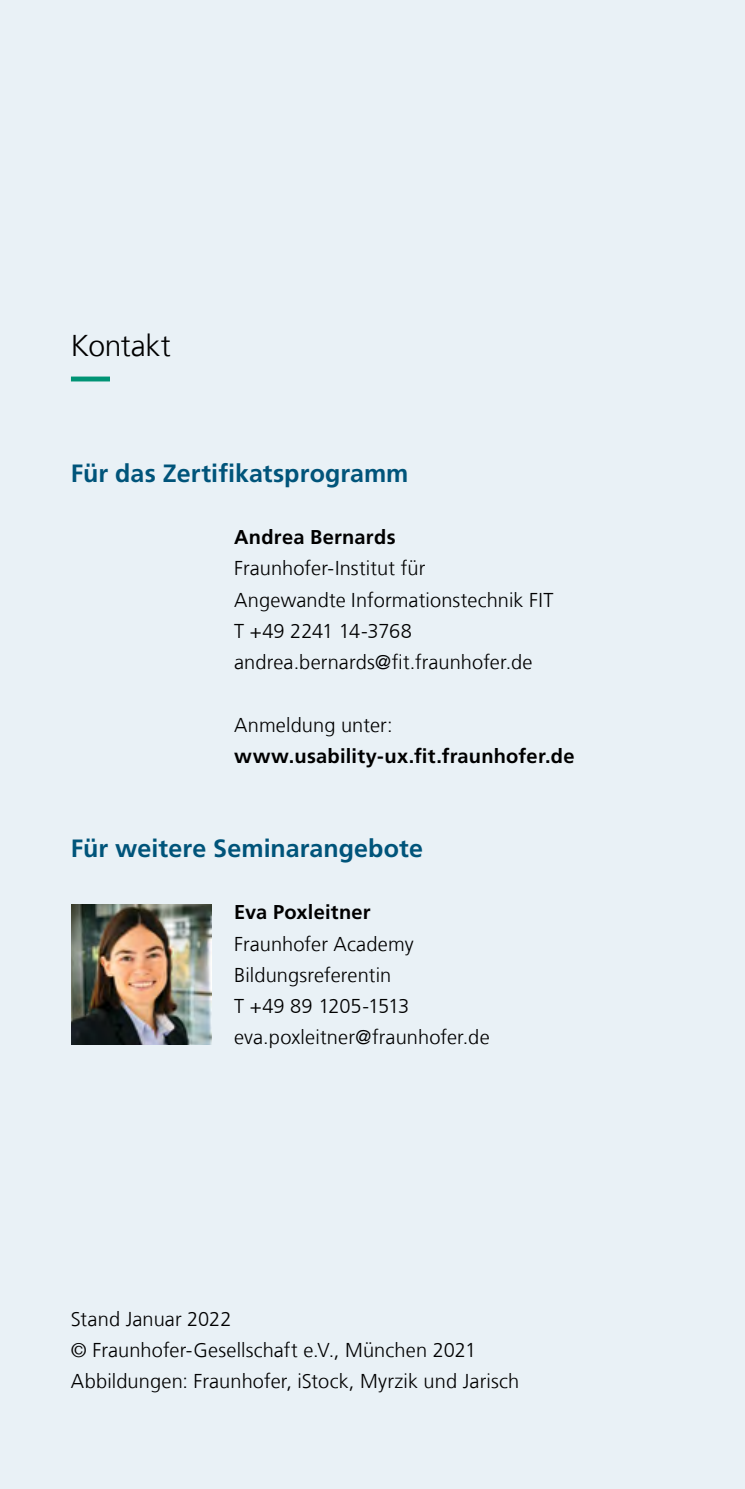
<style>
.page{position:relative;width:745px;height:1489px;background:#fff}
.page>*{position:absolute;margin:0;border:0;box-sizing:border-box;transform-origin:0 0}
.Infokasten_gross_Ueb{font:300 30px "Frutiger LT Com";letter-spacing:-.01em;color:#000}
.Zwischenueberschrift{font:700 25px "Frutiger LT Com";letter-spacing:.005em;color:#00547a}
.Infokasten_klein_Fli{font:300 20px "Frutiger LT Com";letter-spacing:.005em;color:#000}
.Infokasten_klein_Fli-2{font:700 20px "Frutiger LT Com";letter-spacing:.01em;color:#000}
.Infokasten_klein_Fli-3{font:300 20px "Frutiger LT Com";letter-spacing:-.015em;color:#000}
.Infokasten_klein_Fli-4{font:300 20px "Frutiger LT Com";letter-spacing:-.03em;color:#000}
</style>
<div class="page">
<div style="left:0;top:0;width:744px;height:1488px;background:#e9f1f6"></div>
<svg style="left:71px;top:376px;width:39px;height:5px"></svg>
<img style="left:71px;top:904px;width:141px;height:140px">
<p class="Infokasten_gross_Ueb" style="left:71px;top:328px;width:101px">Kontakt</p>
<p class="Zwischenueberschrift" style="left:71px;top:458px;width:339px">Für das Zertifikatsprogramm</p>
<p class="Infokasten_klein_Fli-2" style="left:234px;top:525px;width:163px">Andrea Bernards</p>
<p class="Infokasten_klein_Fli" style="left:234px;top:557px;width:192px">Fraunhofer-Institut für</p>
<p class="Infokasten_klein_Fli" style="left:234px;top:588px;width:320px">Angewandte Informationstechnik FIT</p>
<p class="Infokasten_klein_Fli-3" style="left:234px;top:619px;width:179px">T +49 2241 14-3768</p>
<p class="Infokasten_klein_Fli" style="left:234px;top:650px;width:300px">andrea.bernards@fit.fraunhofer.de</p>
<p class="Infokasten_klein_Fli" style="left:234px;top:713px;width:160px">Anmeldung unter:</p>
<p class="Infokasten_klein_Fli-2" style="left:234px;top:744px;width:341px">www.usability-ux.fit.fraunhofer.de</p>
<p class="Zwischenueberschrift" style="left:71px;top:833px;width:353px">Für weitere Seminarangebote</p>
<p class="Infokasten_klein_Fli-2" style="left:234px;top:900px;width:138px">Eva Poxleitner</p>
<p class="Infokasten_klein_Fli" style="left:234px;top:932px;width:181px">Fraunhofer Academy</p>
<p class="Infokasten_klein_Fli" style="left:234px;top:963px;width:158px">Bildungsreferentin</p>
<p class="Infokasten_klein_Fli-4" style="left:234px;top:994px;width:177px">T +49 89 1205-1513</p>
<p class="Infokasten_klein_Fli" style="left:234px;top:1025px;width:257px">eva.poxleitner@fraunhofer.de</p>
<p class="Infokasten_klein_Fli" style="left:71px;top:1307px;width:162px">Stand Januar 2022</p>
<p class="Infokasten_klein_Fli" style="left:71px;top:1338px;width:406px">© Fraunhofer-Gesellschaft e.V., München 2021</p>
<p class="Infokasten_klein_Fli" style="left:71px;top:1369px;width:449px">Abbildungen: Fraunhofer, iStock, Myrzik und Jarisch</p>
</div>
